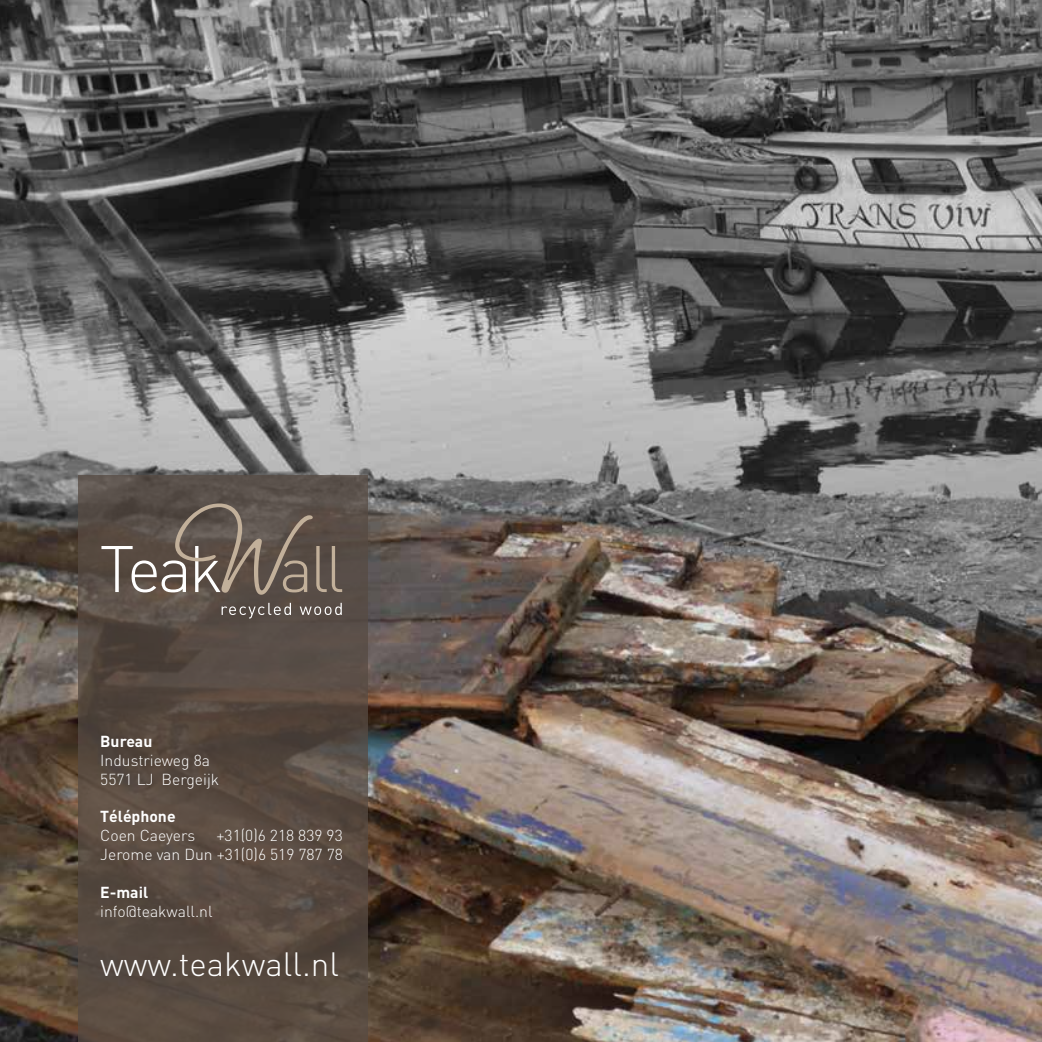
<style>
.page{position:relative;width:1042px;height:1042px;background:#fff}
.page>*{position:absolute;margin:0;border:0;box-sizing:border-box;transform-origin:0 0}
.t1{font:300 33.25px "DIN";color:#fff}
.t2{font:300 15.75px/18.9px "DIN";color:#fff}
.t3{font:700 15.75px "DIN";color:#fff}
</style>
<div class="page">
<img style="left:0;top:0;width:1042px;height:1042px">
<div style="left:78px;top:475px;width:290px;height:567px;background:#574b43"></div>
<svg style="left:222px;top:603px;width:69px;height:15px"></svg>
<svg style="left:300px;top:603px;width:42px;height:12px"></svg>
<svg style="left:101px;top:503px;width:241px;height:92px"></svg>
<p class="t3" style="left:100px;top:731px;width:54px">Bureau</p>
<p class="t2" style="left:100px;top:750px;width:120px">Industrieweg 8a<br>5571 LJ Bergeijk</p>
<p class="t3" style="left:100px;top:806px;width:77px">Téléphone</p>
<p class="t2" style="left:100px;top:826px;width:96px">Coen Caeyers</p>
<p class="t2" style="left:100px;top:826px;width:244px;text-align:right">+31(0)6 218 839 93<br>Jerome van Dun +31(0)6 519 787 78</p>
<p class="t3" style="left:100px;top:882px;width:49px">E-mail</p>
<p class="t2" style="left:100px;top:901px;width:114px">info@teakwall.nl</p>
<h1 class="t1" style="left:100px;top:943px;width:240px">www.teakwall.nl</h1>
</div>
